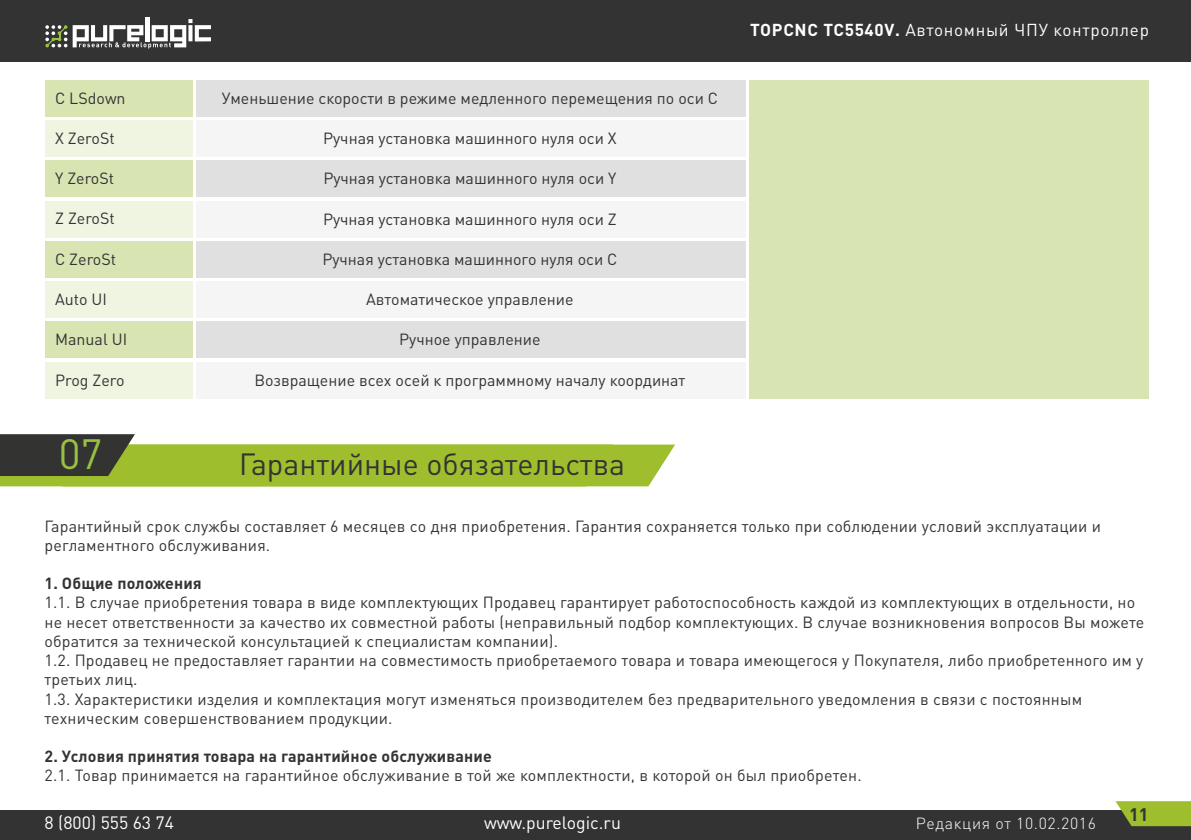
<style>
.page{position:relative;width:1191px;height:840px;background:#fff}
.page>*{position:absolute;margin:0;border:0;box-sizing:border-box;transform-origin:0 0}
.t1{font:41.8px "DIN Pro";color:#98c144}
.t2{font:30.2px "DIN Pro";color:#333334}
.t3{font:700 18px "DIN Pro";color:#333334}
.t4{font:17.6px "DIN Pro";color:#fff}
.t5{font:17px "DIN Pro";letter-spacing:.04em;color:#fff}
.t6{font:16px/19.2px "DIN Pro";letter-spacing:.01em;color:#333334}
.t7{font:700 16px "DIN Pro";letter-spacing:.01em;color:#333334}
.t8{font:300 16px "DIN Pro";letter-spacing:.04em;color:#fff}
.s1{font-weight:700}
</style>
<div class="page">
<div style="left:0;top:0;width:1191px;height:61px;background:#333334"></div>
<hr style="left:145px;top:17px;width:4px;height:24px;background:#fff">
<svg style="left:45px;top:25px;width:22px;height:22px"></svg>
<svg style="left:73px;top:19px;width:138px;height:30px"></svg>
<div style="left:0;top:810px;width:1191px;height:29px;background:#333334"></div>
<svg style="left:1115px;top:801px;width:76px;height:24px;background:#97b232"></svg>
<div style="left:45px;top:120px;width:148px;height:36px;background:#f0f5e2"></div>
<div style="left:45px;top:362px;width:148px;height:36px;background:#f0f5e2"></div>
<div style="left:45px;top:281px;width:148px;height:36px;background:#f0f5e2"></div>
<div style="left:45px;top:201px;width:148px;height:36px;background:#f0f5e2"></div>
<div style="left:45px;top:80px;width:148px;height:36px;background:#d8e4b2"></div>
<div style="left:45px;top:321px;width:148px;height:37px;background:#d8e4b2"></div>
<div style="left:45px;top:241px;width:148px;height:36px;background:#d8e4b2"></div>
<div style="left:45px;top:160px;width:148px;height:37px;background:#d8e4b2"></div>
<div style="left:749px;top:80px;width:400px;height:318px;background:#d8e4b2"></div>
<div style="left:196px;top:120px;width:549px;height:36px;background:#f5f5f5"></div>
<div style="left:196px;top:362px;width:549px;height:36px;background:#f5f5f5"></div>
<div style="left:196px;top:281px;width:549px;height:36px;background:#f5f5f5"></div>
<div style="left:196px;top:201px;width:549px;height:36px;background:#f5f5f5"></div>
<div style="left:196px;top:80px;width:549px;height:36px;background:#e0e0e0"></div>
<div style="left:196px;top:321px;width:549px;height:37px;background:#e0e0e0"></div>
<div style="left:196px;top:241px;width:549px;height:36px;background:#e0e0e0"></div>
<div style="left:196px;top:160px;width:549px;height:37px;background:#e0e0e0"></div>
<svg style="left:0;top:434px;width:675px;height:52px"></svg>
<p class="t5" style="left:750px;top:18px;width:400px"><span class="s1">TOPCNC TC5540V.</span> Автономный ЧПУ контроллер</p>
<p class="t6" style="left:55px;top:87px;width:72px">C LSdown</p>
<p class="t6" style="left:222px;top:87px;width:498px">Уменьшение скорости в режиме медленного перемещения по оси C</p>
<p class="t6" style="left:55px;top:128px;width:61px">X ZeroSt</p>
<p class="t6" style="left:323px;top:128px;width:295px">Ручная установка машинного нуля оси X</p>
<p class="t6" style="left:55px;top:168px;width:60px">Y ZeroSt</p>
<p class="t6" style="left:323px;top:168px;width:295px">Ручная установка машинного нуля оси Y</p>
<p class="t6" style="left:55px;top:208px;width:61px">Z ZeroSt</p>
<p class="t6" style="left:323px;top:208px;width:295px">Ручная установка машинного нуля оси Z</p>
<p class="t6" style="left:55px;top:248px;width:62px">C ZeroSt</p>
<p class="t6" style="left:322px;top:248px;width:297px">Ручная установка машинного нуля оси C</p>
<p class="t6" style="left:55px;top:289px;width:53px">Auto UI</p>
<p class="t6" style="left:366px;top:289px;width:209px">Автоматическое управление</p>
<p class="t6" style="left:55px;top:329px;width:74px">Manual UI</p>
<p class="t6" style="left:399px;top:329px;width:143px">Ручное управление</p>
<p class="t6" style="left:55px;top:369px;width:71px">Prog Zero</p>
<p class="t6" style="left:254px;top:369px;width:432px">Возвращение всех осей к программному началу координат</p>
<h1 class="t1" style="left:59px;top:425px;width:45px">07</h1>
<h2 class="t2" style="left:239px;top:443px;width:388px">Гарантийные обязательства</h2>
<p class="t6" style="left:45px;top:515px;width:1058px">Гарантийный срок службы составляет 6 месяцев со дня приобретения. Гарантия сохраняется только при соблюдении условий эксплуатации и регламентного обслуживания.</p>
<p class="t7" style="left:45px;top:572px;width:159px">1. Общие положения</p>
<p class="t6" style="left:45px;top:592px;width:1101px">1.1. В случае приобретения товара в виде комплектующих Продавец гарантирует работоспособность каждой из комплектующих в отдельности, но не несет ответственности за качество их совместной работы (неправильный подбор комплектующих. В случае возникновения вопросов Вы можете обратится за технической консультацией к специалистам компании).<br>1.2. Продавец не предоставляет гарантии на совместимость приобретаемого товара и товара имеющегося у Покупателя, либо приобретенного им у третьих лиц.<br>1.3. Характеристики изделия и комплектация могут изменяться производителем без предварительного уведомления в связи с постоянным техническим совершенствованием продукции.</p>
<p class="t7" style="left:45px;top:745px;width:449px">2. Условия принятия товара на гарантийное обслуживание</p>
<p class="t6" style="left:45px;top:765px;width:818px">2.1. Товар принимается на гарантийное обслуживание в той же комплектности, в которой он был приобретен.</p>
<p class="t4" style="left:45px;top:810px;width:131px">8 (800) 555 63 74</p>
<p class="t4" style="left:484px;top:810px;width:138px">www.purelogic.ru</p>
<p class="t8" style="left:916px;top:812px;width:182px">Редакция от 10.02.2016</p>
<p class="t3" style="left:1129px;top:801px;width:21px">11</p>
</div>
